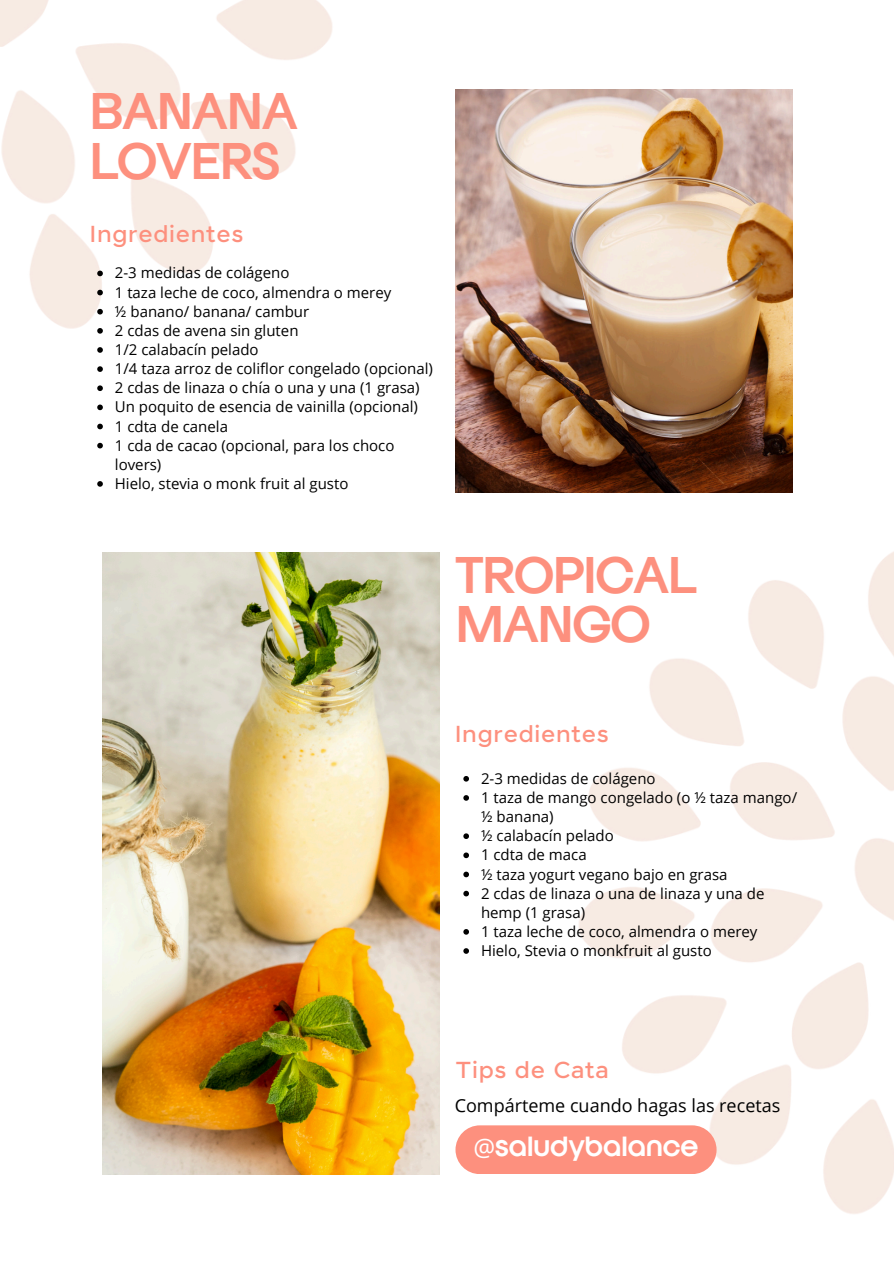
<style>
.page{position:relative;width:894px;height:1264px;background:#fff}
.page>*{position:absolute;margin:0;border:0;box-sizing:border-box;transform-origin:0 0}
.t1{font:45px/49.5px "Hanno Test";letter-spacing:-.03em;color:#fd907e}
.t2{font:24.3px "Hanno Test";color:#fff}
.t3{font:italic 500 23.1px "Jones";letter-spacing:.03em;color:#fd907e}
.t4{font:18px "Open Sans";color:#000}
.t5{font:15px/19.2px "Open Sans";color:#000}
.s1{font-family:"Noto Sans"}
</style>
<div class="page">
<img style="left:579px;top:552px;width:314px;height:662px">
<img style="left:0;top:0;width:332px;height:334px">
<img style="left:103px;top:552px;width:336px;height:621px">
<img style="left:455px;top:89px;width:337px;height:403px">
<svg style="left:463px;top:776px;width:6px;height:5px"></svg>
<svg style="left:463px;top:795px;width:6px;height:5px"></svg>
<svg style="left:463px;top:833px;width:6px;height:6px"></svg>
<svg style="left:463px;top:852px;width:6px;height:6px"></svg>
<svg style="left:463px;top:871px;width:6px;height:6px"></svg>
<svg style="left:463px;top:890px;width:6px;height:6px"></svg>
<svg style="left:463px;top:929px;width:6px;height:5px"></svg>
<svg style="left:463px;top:948px;width:6px;height:5px"></svg>
<svg style="left:97px;top:270px;width:6px;height:6px"></svg>
<svg style="left:97px;top:290px;width:6px;height:5px"></svg>
<svg style="left:97px;top:309px;width:6px;height:5px"></svg>
<svg style="left:97px;top:328px;width:6px;height:5px"></svg>
<svg style="left:97px;top:347px;width:6px;height:6px"></svg>
<svg style="left:97px;top:366px;width:6px;height:6px"></svg>
<svg style="left:97px;top:385px;width:6px;height:6px"></svg>
<svg style="left:97px;top:404px;width:6px;height:6px"></svg>
<svg style="left:97px;top:423px;width:6px;height:6px"></svg>
<svg style="left:97px;top:443px;width:6px;height:5px"></svg>
<svg style="left:97px;top:481px;width:6px;height:5px"></svg>
<div style="left:455px;top:1125px;width:261px;height:49px;background:#fd907e;border-radius:24px"></div>
<p class="t1" style="left:89px;top:91px;width:210px">BANANA<br>LOVERS</p>
<p class="t3" style="left:89px;top:222px;width:155px">Ingredientes</p>
<p class="t5" style="left:115px;top:263px;width:176px">2-3 medidas de colágeno</p>
<p class="t5" style="left:115px;top:282px;width:278px">1 taza leche de coco, almendra o merey</p>
<p class="t5" style="left:115px;top:301px;width:196px">½ banano/ banana/ cambur</p>
<p class="t5" style="left:115px;top:320px;width:185px">2 cdas de avena sin gluten</p>
<p class="t5" style="left:115px;top:339px;width:145px">1/2 calabacín pelado</p>
<h1 class="t5" style="left:115px;top:359px;width:319px">1/4 taza arroz de coliflor congelado (opcional)</h1>
<h2 class="t5" style="left:115px;top:378px;width:306px">2 cdas de linaza o chía o una y una (1 grasa)</h2>
<p class="t5" style="left:115px;top:397px;width:304px">Un poquito de esencia de vainilla (opcional)</p>
<p class="t5" style="left:115px;top:416px;width:115px">1 cdta de canela</p>
<p class="t5" style="left:115px;top:435px;width:281px">1 cda de cacao (opcional, para los choco lovers)</p>
<p class="t5" style="left:115px;top:473px;width:235px">Hielo, stevia o monk fruit al gusto</p>
<h1 class="t1" style="left:455px;top:554px;width:243px">TROPICAL<br>MANGO</h1>
<p class="t3" style="left:454px;top:722px;width:155px">Ingredientes</p>
<p class="t5" style="left:481px;top:768px;width:176px">2-3 medidas de colágeno</p>
<p class="t5" style="left:481px;top:787px;width:317px">1 taza de mango congelado (o ½ taza mango/ ½ banana)</p>
<p class="t5" style="left:481px;top:825px;width:134px">½ calabacín pelado</p>
<p class="t5" style="left:481px;top:845px;width:107px">1 cdta de maca</p>
<p class="t5" style="left:481px;top:864px;width:248px">½ taza yogurt vegano bajo en grasa</p>
<p class="t5" style="left:481px;top:883px;width:285px">2 cdas de linaza o una de linaza y una de hemp (1 grasa)</p>
<p class="t5" style="left:481px;top:921px;width:278px">1 taza leche de coco, almendra o merey</p>
<p class="t5" style="left:481px;top:940px;width:232px">Hielo, Stevia o monkfruit al gusto</p>
<p class="t3" style="left:455px;top:1058px;width:155px">Tips de Cata</p>
<p class="t4" style="left:454px;top:1093px;width:327px">Compárteme cuando hagas las recetas</p>
<h2 class="t2" style="left:473px;top:1136px;width:226px"><span class="s1">@</span>saludybalance</h2>
</div>
